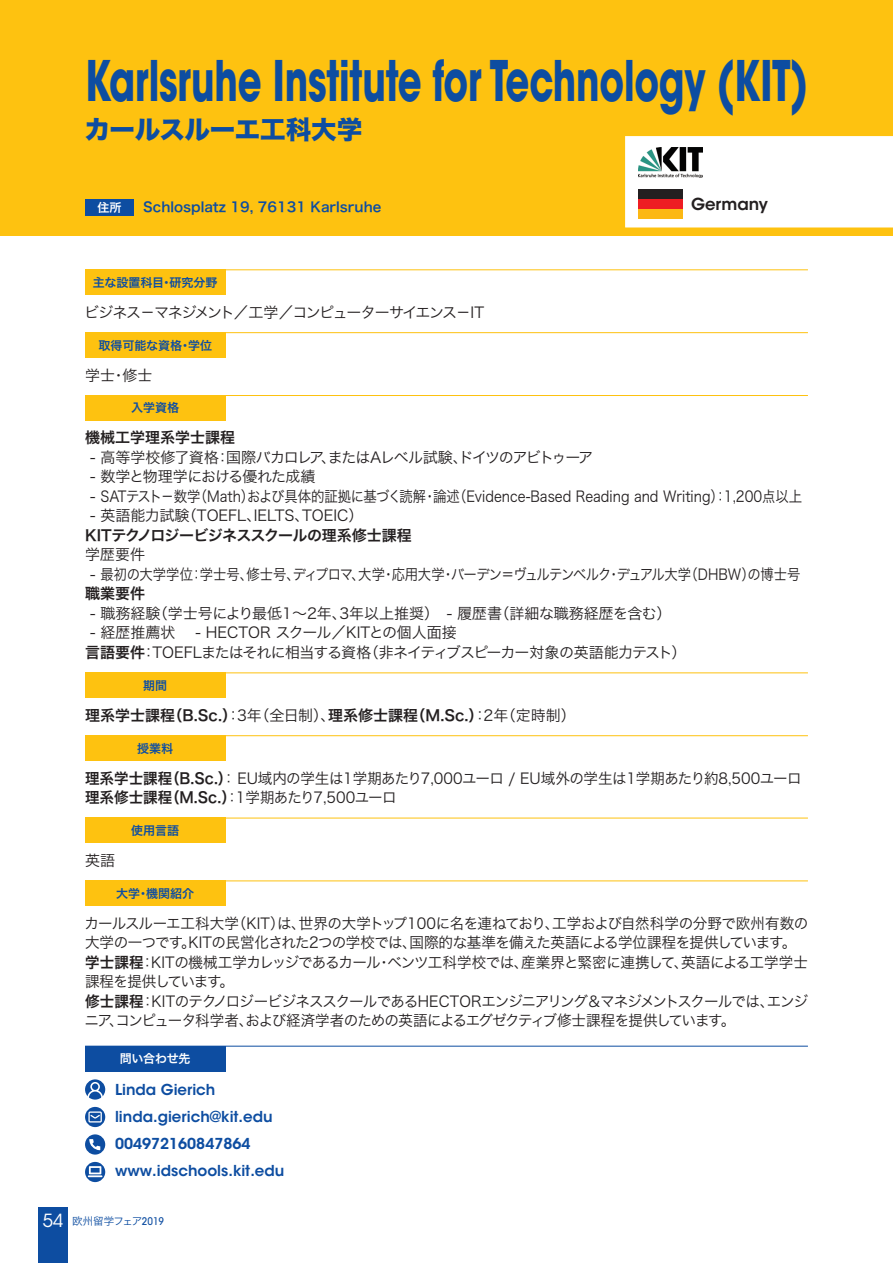
<style>
.page{position:relative;width:893px;height:1263px;background:#fff}
.page>*{position:absolute;margin:0;border:0;box-sizing:border-box;transform-origin:0 0}
.t1{font:700 55.5px "ITC Avant Garde Std";letter-spacing:-.005em;color:#0d4da1;scale:.67 1}
.t2{font:25.5px "Hira Kaku Std N W8";letter-spacing:-.01em;color:#0d4da1}
.t3{font:600 16.5px "ITC Avant Garde Std";color:#231f20}
.t4{font:15px/19.5px "Hira Kaku Std N W3";letter-spacing:-.03em;color:#231f20}
.t5{font:15px "Hira Kaku Std N W3";color:#231f20}
.t6{font:600 15px/27px "ITC Avant Garde Std";color:#0d4da1}
.t7{font:15px "Hira Kaku Std N W6";color:#231f20}
.t8{font:15px "Hira Kaku Std N W3";letter-spacing:-.07em;color:#231f20}
.t9{font:15px "Hira Kaku Std N W3";letter-spacing:-.09em;color:#231f20}
.t10{font:15px "Hira Kaku Std N W6";letter-spacing:-.04em;color:#231f20}
.t11{font:13.5px "Hira Kaku Std N W6";color:#0d4da1}
.t12{font:12px "Hira Kaku Std N W6";color:#0d4da1}
.t13{font:12px "Hira Kaku Std N W6";letter-spacing:-.02em;color:#fff}
.t14{font:10.5px "Hira Kaku Std N W3";letter-spacing:-.035em;color:#0d4da1}
.s1{font-family:"Hira Kaku Std N W6"}
.s2{font-family:"Hira Kaku Std N W3"}
.s3{font-family:"ITC Avant Garde Std";font-size:18px;color:#fff}
.s4{font-family:"ITC Avant Garde Std";font-weight:500;font-stretch:condensed}
</style>
<div class="page">
<div style="left:38px;top:1208px;width:30px;height:55px;background:#0d4da1"></div>
<div style="left:0;top:0;width:893px;height:236px;background:#fec210"></div>
<hr style="left:85px;top:269px;width:723px;height:1px;background:#fec210">
<div style="left:85px;top:269px;width:140px;height:26px;background:#fec210"></div>
<hr style="left:85px;top:880px;width:723px;height:1px;background:#fec210">
<div style="left:85px;top:880px;width:140px;height:26px;background:#fec210"></div>
<hr style="left:85px;top:332px;width:723px;height:1px;background:#fec210">
<div style="left:85px;top:332px;width:140px;height:26px;background:#fec210"></div>
<hr style="left:85px;top:395px;width:723px;height:1px;background:#fec210">
<div style="left:85px;top:395px;width:140px;height:26px;background:#fec210"></div>
<hr style="left:85px;top:672px;width:723px;height:1px;background:#fec210">
<div style="left:85px;top:672px;width:140px;height:26px;background:#fec210"></div>
<hr style="left:85px;top:735px;width:723px;height:1px;background:#fec210">
<div style="left:85px;top:735px;width:140px;height:26px;background:#fec210"></div>
<hr style="left:85px;top:818px;width:723px;height:1px;background:#fec210">
<div style="left:85px;top:818px;width:140px;height:25px;background:#fec210"></div>
<div style="left:85px;top:199px;width:49px;height:16px;background:#0d4da1"></div>
<hr style="left:85px;top:1046px;width:723px;height:1px;background:#0d4da1">
<div style="left:85px;top:1046px;width:140px;height:25px;background:#0d4da1"></div>
<svg style="left:85px;top:1079px;width:20px;height:20px"></svg>
<svg style="left:87px;top:1082px;width:16px;height:16px"></svg>
<svg style="left:85px;top:1107px;width:20px;height:20px"></svg>
<svg style="left:88px;top:1111px;width:14px;height:11px"></svg>
<div style="left:85px;top:1134px;width:20px;height:20px;background:#0d4da1;border-radius:50%"></div>
<svg style="left:89px;top:1139px;width:11px;height:11px"></svg>
<svg style="left:85px;top:1162px;width:20px;height:20px"></svg>
<svg style="left:88px;top:1166px;width:14px;height:11px"></svg>
<div style="left:625px;top:136px;width:268px;height:92px;background:#fff"></div>
<img style="left:639px;top:148px;width:63px;height:29px">
<div style="left:638px;top:199px;width:45px;height:10px;background:#ee1d23"></div>
<div style="left:638px;top:189px;width:45px;height:10px;background:#231f20"></div>
<div style="left:638px;top:209px;width:45px;height:10px;background:#fcb814"></div>
<h1 class="t1" style="left:85px;top:45px;width:1081px">Karlsruhe Institute for Technology (KIT)</h1>
<h2 class="t2" style="left:85px;top:116px;width:279px">カールスルーエ工科大学</h2>
<p class="t13" style="left:97px;top:198px;width:25px">住所</p>
<p class="t11" style="left:143px;top:197px;width:240px">Schlosplatz 19, 76131 Karlsruhe</p>
<p class="t12" style="left:93px;top:273px;width:126px">主な設置科目・研究分野</p>
<p class="t9" style="left:84px;top:301px;width:401px">ビジネス－マネジメント／工学／コンピューターサイエンス－IT</p>
<p class="t3" style="left:691px;top:193px;width:78px">Germany</p>
<p class="t12" style="left:98px;top:336px;width:115px">取得可能な資格・学位</p>
<p class="t4" style="left:85px;top:365px;width:69px">学士・修士</p>
<p class="t12" style="left:131px;top:399px;width:49px">入学資格</p>
<p class="t7" style="left:85px;top:426px;width:151px">機械工学理系学士課程</p>
<p class="t8" style="left:90px;top:446px;width:504px">- 高等学校修了資格：国際バカロレア、またはAレベル試験、ドイツのアビトゥーア</p>
<p class="t4" style="left:90px;top:467px;width:227px">- 数学と物理学における優れた成績</p>
<p class="t5" style="left:90px;top:485px;width:714px">- SATテスト－数学（Math）および具体的証拠に基づく読解・論述（Evidence-Based Reading and Writing）：1,200点以上</p>
<p class="t5" style="left:90px;top:504px;width:275px">- 英語能力試験（TOEFL、IELTS、TOEIC）</p>
<p class="t10" style="left:85px;top:524px;width:328px">KITテクノロジービジネススクールの理系修士課程</p>
<p class="t4" style="left:85px;top:545px;width:61px">学歴要件</p>
<p class="t4" style="left:90px;top:564px;width:712px">- 最初の大学学位：学士号、修士号、ディプロマ、大学・応用大学・バーデン＝ヴュルテンベルク・デュアル大学（DHBW）の博士号</p>
<p class="t7" style="left:85px;top:582px;width:61px">職業要件</p>
<p class="t5" style="left:90px;top:602px;width:583px">- 職務経験（学士号により最低1～2年、3年以上推奨）　- 履歴書（詳細な職務経歴を含む）</p>
<p class="t4" style="left:85px;top:623px;width:603px;text-indent:5px">- 経歴推薦状　 - HECTOR スクール／KITとの個人面接<br><span class="s1">言語要件</span>：TOEFLまたはそれに相当する資格（非ネイティブスピーカー対象の英語能力テスト）</p>
<p class="t12" style="left:143px;top:676px;width:25px">期間</p>
<p class="t7" style="left:85px;top:703px;width:492px">理系学士課程（B.Sc.）<span class="s2">：3年（全日制）、</span>理系修士課程（M.Sc.）<span class="s2">：2年（定時制）</span></p>
<p class="t12" style="left:137px;top:739px;width:37px">授業料</p>
<p class="t4" style="left:85px;top:768px;width:718px"><span class="s1">理系学士課程（B.Sc.）</span>： EU域内の学生は1学期あたり7,000ユーロ / EU域外の学生は1学期あたり約8,500ユーロ<span class="s1">理系修士課程（M.Sc.）</span>：1学期あたり7,500ユーロ</p>
<p class="t12" style="left:131px;top:821px;width:49px">使用言語</p>
<p class="t4" style="left:85px;top:850px;width:31px">英語</p>
<p class="t12" style="left:116px;top:884px;width:79px">大学・機関紹介</p>
<p class="t4" style="left:84px;top:913px;width:726px">カールスルーエ工科大学（KIT）は、世界の大学トップ100に名を連ねており、工学および自然科学の分野で欧州有数の大学の一つです。KITの民営化された2つの学校では、国際的な基準を備えた英語による学位課程を提供しています。<span class="s1">学士課程</span>：KITの機械工学カレッジであるカール・ベンツ工科学校では、産業界と緊密に連携して、英語による工学学士課程を提供しています。<br><span class="s1">修士課程</span>：KITのテクノロジービジネススクールであるHECTORエンジニアリング＆マネジメントスクールでは、エンジニア、コンピュータ科学者、および経済学者のための英語によるエグゼクティブ修士課程を提供しています。</p>
<p class="t13" style="left:120px;top:1049px;width:72px">問い合わせ先</p>
<p class="t6" style="left:115px;top:1076px;width:171px">Linda Gierich linda.gierich@kit.edu<br>004972160847864 www.idschools.kit.edu</p>
<p class="t14" style="left:43px;top:1213px;width:123px"><span class="s3">54</span> 欧州留学フェア<span class="s4">2019</span></p>
</div>
